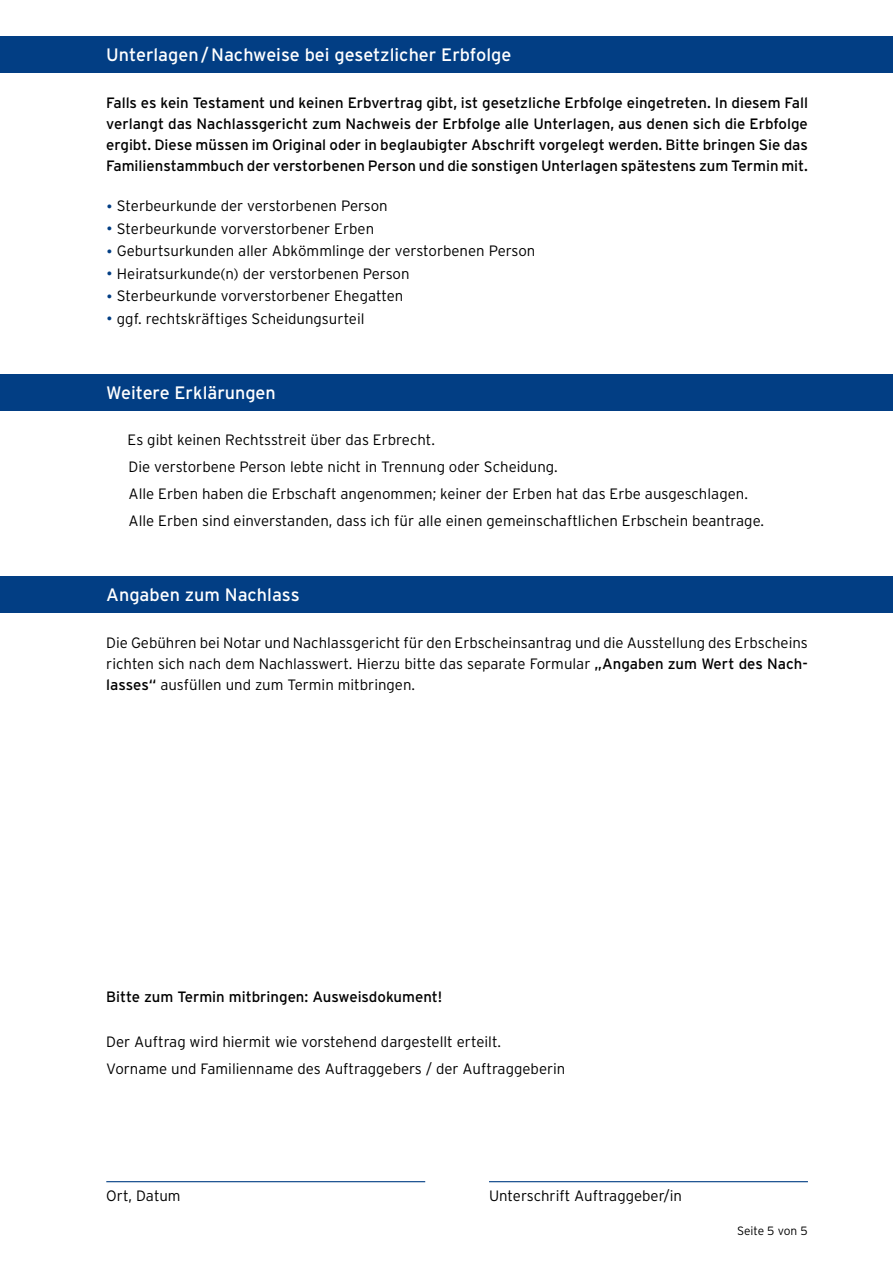
<style>
.page{position:relative;width:893px;height:1263px;background:#fff}
.page>*{position:absolute;margin:0;border:0;box-sizing:border-box;transform-origin:0 0}
.t1{font:18px "Interstate";color:#fff}
.t2{font:300 15px/27px "Interstate";color:#000}
.t3{font:15px/21px "Interstate";color:#000;text-align:justify}
.t4{font:300 12px "Interstate";letter-spacing:-.005em;color:#000}
.s1{font-size:18px;color:#023e84}
.s2{font-weight:400}
</style>
<div class="page">
<div style="left:0;top:36px;width:893px;height:37px;background:#023e84"></div>
<div style="left:0;top:374px;width:893px;height:37px;background:#023e84"></div>
<div style="left:0;top:576px;width:893px;height:37px;background:#023e84"></div>
<hr style="left:106px;top:1181px;width:319px;height:1px;background:#023e84">
<hr style="left:489px;top:1181px;width:319px;height:1px;background:#023e84">
<p class="t1" style="left:106px;top:45px;width:407px">Unterlagen/Nachweise bei gesetzlicher Erbfolge</p>
<p class="t3" style="left:106px;top:92px;width:703px">Falls es kein Testament und keinen Erbvertrag gibt, ist gesetzliche Erbfolge eingetreten. In diesem Fall verlangt das Nachlassgericht zum Nachweis der Erbfolge alle Unterlagen, aus denen sich die Erbfolge ergibt. Diese müssen im Original oder in beglaubigter Abschrift vorgelegt werden. Bitte bringen Sie das Familienstammbuch der verstorbenen Person und die sonstigen Unterlagen spätestens zum Termin mit.</p>
<p class="t2" style="left:106px;top:192px;width:283px"><span class="s1">•</span> Sterbeurkunde der verstorbenen Person</p>
<p class="t2" style="left:106px;top:215px;width:269px"><span class="s1">•</span> Sterbeurkunde vorverstorbener Erben</p>
<p class="t2" style="left:106px;top:237px;width:431px"><span class="s1">•</span> Geburtsurkunden aller Abkömmlinge der verstorbenen Person</p>
<p class="t2" style="left:106px;top:260px;width:305px"><span class="s1">•</span> Heiratsurkunde(n) der verstorbenen Person</p>
<p class="t2" style="left:106px;top:282px;width:299px"><span class="s1">•</span> Sterbeurkunde vorverstorbener Ehegatten</p>
<p class="t2" style="left:106px;top:305px;width:260px"><span class="s1">•</span> ggf. rechtskräftiges Scheidungsurteil</p>
<p class="t1" style="left:106px;top:382px;width:171px">Weitere Erklärungen</p>
<p class="t2" style="left:128px;top:426px;width:638px">Es gibt keinen Rechtsstreit über das Erbrecht.<br>Die verstorbene Person lebte nicht in Trennung oder Scheidung.<br>Alle Erben haben die Erbschaft angenommen; keiner der Erben hat das Erbe ausgeschlagen.<br>Alle Erben sind einverstanden, dass ich für alle einen gemeinschaftlichen Erbschein beantrage.</p>
<p class="t1" style="left:106px;top:585px;width:195px">Angaben zum Nachlass</p>
<p class="t2" style="left:106px;top:632px;width:703px;line-height:21px;text-align:justify">Die Gebühren bei Notar und Nachlassgericht für den Erbscheinsantrag und die Ausstellung des Erbscheins richten sich nach dem Nachlasswert. Hierzu bitte das separate Formular <span class="s2">„Angaben zum Wert des Nach&shy;lasses“</span> ausfüllen und zum Termin mitbringen.</p>
<p class="t3" style="left:106px;top:986px;width:338px">Bitte zum Termin mitbringen: Ausweisdokument!</p>
<p class="t2" style="left:106px;top:1028px;width:461px">Der Auftrag wird hiermit wie vorstehend dargestellt erteilt.<br>Vorname und Familienname des Auftraggebers / der Auftraggeberin</p>
<p class="t2" style="left:106px;top:1182px;width:76px">Ort, Datum</p>
<p class="t2" style="left:489px;top:1182px;width:194px">Unterschrift Auftraggeber/in</p>
<p class="t4" style="left:737px;top:1224px;width:72px">Seite 5 von 5</p>
</div>
